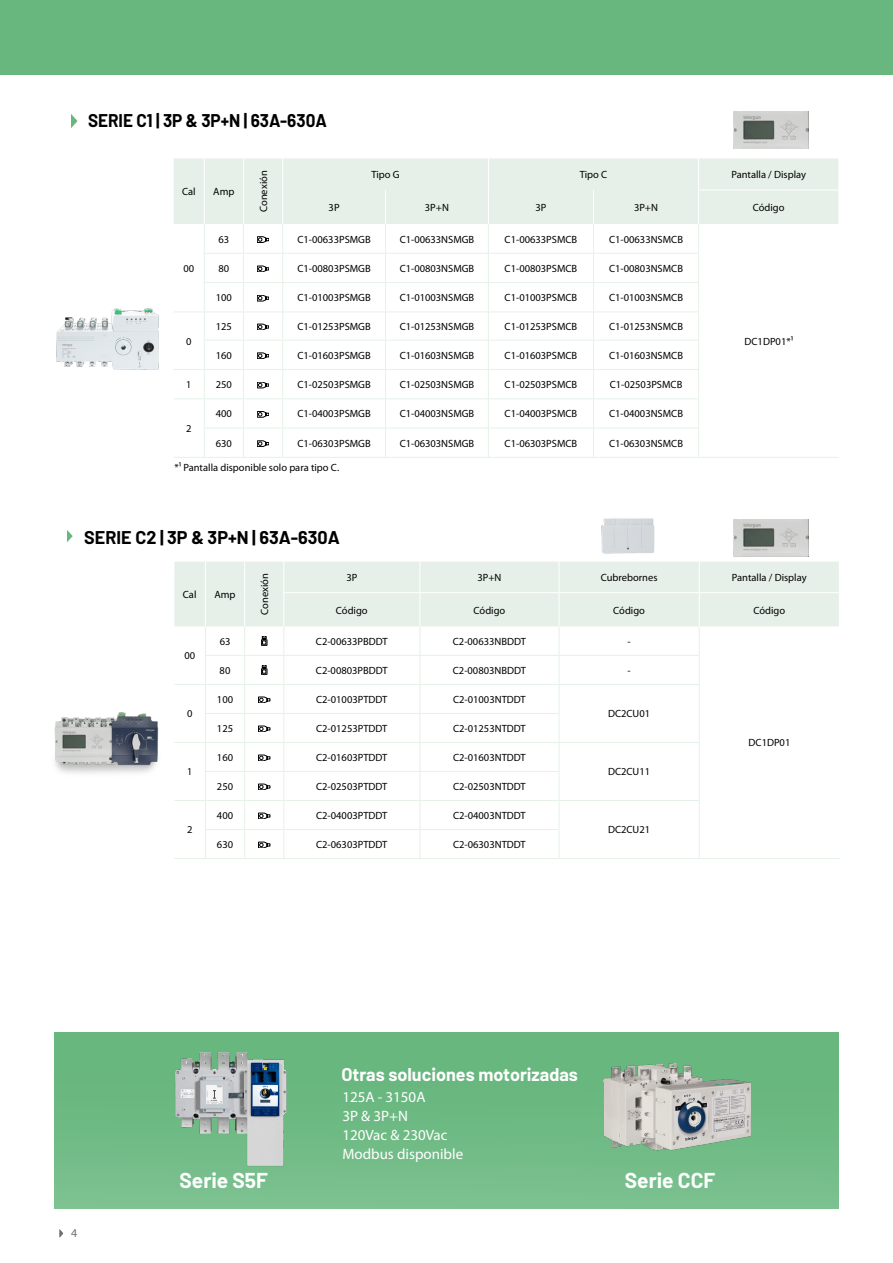
<style>
.page{position:relative;width:893px;height:1263px;background:#fff}
.page>*{position:absolute;margin:0;border:0;box-sizing:border-box;transform-origin:0 0}
.t1{font:700 21px "Barlow";color:#fff}
.t2{font:700 18px "Barlow";color:#fff}
.t3{font:700 18px "Barlow";color:#000}
.t4{font:700 18px "Barlow";color:#000;scale:.95 1}
.t5{font:15px/18.9px "Myriad Pro";color:#fff}
.t6{font:12px "Myriad Pro";color:#706f6f}
.t7{font:10.5px "Myriad Pro";color:#000}
.t8{font:10.5px "Myriad Pro";color:#000;scale:.95 1}
</style>
<div class="page">
<img style="left:56px;top:308px;width:103px;height:62px">
<img style="left:601px;top:518px;width:54px;height:36px">
<img style="left:54px;top:712px;width:105px;height:62px">
<img style="left:734px;top:519px;width:74px;height:37px">
<img style="left:734px;top:111px;width:74px;height:38px">
<svg style="left:60px;top:1230px;width:3px;height:7px"></svg>
<svg style="left:54px;top:1032px;width:785px;height:177px;background:#73ba88"></svg>
<div style="left:0;top:0;width:893px;height:74px;background:#67b77e"></div>
<hr style="left:699px;top:457px;width:140px;height:1px;background:#e5f2e8">
<hr style="left:174px;top:457px;width:30px;height:1px;background:#e5f2e8">
<hr style="left:204px;top:457px;width:39px;height:1px;background:#e5f2e8">
<hr style="left:243px;top:457px;width:39px;height:1px;background:#e5f2e8">
<hr style="left:282px;top:457px;width:103px;height:1px;background:#e5f2e8">
<hr style="left:385px;top:457px;width:104px;height:1px;background:#e5f2e8">
<hr style="left:489px;top:457px;width:104px;height:1px;background:#e5f2e8">
<hr style="left:593px;top:457px;width:106px;height:1px;background:#e5f2e8">
<svg style="left:174px;top:158px;width:664px;height:299px"></svg>
<hr style="left:699px;top:858px;width:140px;height:1px;background:#e5f2e8">
<hr style="left:174px;top:858px;width:31px;height:1px;background:#e5f2e8">
<hr style="left:205px;top:858px;width:40px;height:1px;background:#e5f2e8">
<hr style="left:245px;top:858px;width:39px;height:1px;background:#e5f2e8">
<hr style="left:284px;top:858px;width:136px;height:1px;background:#e5f2e8">
<hr style="left:420px;top:858px;width:139px;height:1px;background:#e5f2e8">
<hr style="left:559px;top:858px;width:140px;height:1px;background:#e5f2e8">
<svg style="left:174px;top:561px;width:665px;height:297px"></svg>
<svg style="left:67px;top:530px;width:6px;height:12px"></svg>
<svg style="left:71px;top:114px;width:7px;height:14px"></svg>
<img style="left:600px;top:1063px;width:150px;height:99px">
<h2 class="t4" style="left:88px;top:109px;width:253px">SERIE C1 | 3P &amp; 3P+N | 63A-630A</h2>
<p class="t7" style="left:182px;top:186px;width:15px">Cal</p>
<p class="t7" style="left:213px;top:186px;width:23px">Amp</p>
<p class="t7" style="left:258px;top:212px;width:43px;rotate:-90deg">Conexión</p>
<p class="t7" style="left:371px;top:169px;width:30px">Tipo G</p>
<p class="t7" style="left:580px;top:169px;width:29px">Tipo C</p>
<p class="t7" style="left:731px;top:169px;width:76px">Pantalla / Display</p>
<p class="t7" style="left:329px;top:202px;width:12px">3P</p>
<p class="t7" style="left:425px;top:202px;width:26px">3P+N</p>
<p class="t7" style="left:535px;top:202px;width:12px">3P</p>
<p class="t7" style="left:634px;top:202px;width:26px">3P+N</p>
<p class="t7" style="left:753px;top:202px;width:33px">Código</p>
<p class="t7" style="left:183px;top:263px;width:12px">00</p>
<p class="t7" style="left:186px;top:335px;width:7px">0</p>
<p class="t7" style="left:218px;top:233px;width:12px">63</p>
<p class="t7" style="left:297px;top:233px;width:75px">C1-00633PSMGB</p>
<p class="t7" style="left:400px;top:233px;width:76px">C1-00633NSMGB</p>
<p class="t7" style="left:505px;top:233px;width:74px">C1-00633PSMCB</p>
<p class="t7" style="left:609px;top:233px;width:75px">C1-00633NSMCB</p>
<p class="t7" style="left:218px;top:263px;width:12px">80</p>
<p class="t7" style="left:297px;top:263px;width:75px">C1-00803PSMGB</p>
<p class="t7" style="left:400px;top:263px;width:76px">C1-00803NSMGB</p>
<p class="t7" style="left:505px;top:263px;width:74px">C1-00803PSMCB</p>
<p class="t7" style="left:609px;top:263px;width:75px">C1-00803NSMCB</p>
<p class="t7" style="left:216px;top:292px;width:18px">100</p>
<p class="t7" style="left:297px;top:292px;width:75px">C1-01003PSMGB</p>
<p class="t7" style="left:400px;top:292px;width:76px">C1-01003NSMGB</p>
<p class="t7" style="left:505px;top:292px;width:74px">C1-01003PSMCB</p>
<p class="t7" style="left:609px;top:292px;width:75px">C1-01003NSMCB</p>
<p class="t7" style="left:216px;top:321px;width:18px">125</p>
<p class="t7" style="left:297px;top:321px;width:75px">C1-01253PSMGB</p>
<p class="t7" style="left:400px;top:321px;width:76px">C1-01253NSMGB</p>
<p class="t7" style="left:505px;top:321px;width:74px">C1-01253PSMCB</p>
<p class="t7" style="left:609px;top:321px;width:75px">C1-01253NSMCB</p>
<p class="t7" style="left:216px;top:349px;width:18px">160</p>
<p class="t7" style="left:297px;top:349px;width:75px">C1-01603PSMGB</p>
<p class="t7" style="left:400px;top:349px;width:76px">C1-01603NSMGB</p>
<p class="t7" style="left:505px;top:349px;width:74px">C1-01603PSMCB</p>
<p class="t7" style="left:609px;top:349px;width:75px">C1-01603NSMCB</p>
<p class="t8" style="left:186px;top:379px;width:7px">1</p>
<p class="t7" style="left:216px;top:379px;width:18px">250</p>
<p class="t7" style="left:297px;top:379px;width:75px">C1-02503PSMGB</p>
<p class="t7" style="left:400px;top:379px;width:76px">C1-02503NSMGB</p>
<p class="t7" style="left:505px;top:379px;width:74px">C1-02503PSMCB</p>
<p class="t7" style="left:610px;top:379px;width:74px">C1-02503PSMCB</p>
<p class="t7" style="left:186px;top:423px;width:7px">2</p>
<p class="t7" style="left:216px;top:408px;width:18px">400</p>
<p class="t7" style="left:297px;top:408px;width:75px">C1-04003PSMGB</p>
<p class="t7" style="left:400px;top:408px;width:76px">C1-04003NSMGB</p>
<p class="t7" style="left:505px;top:408px;width:74px">C1-04003PSMCB</p>
<p class="t7" style="left:609px;top:408px;width:75px">C1-04003NSMCB</p>
<p class="t7" style="left:216px;top:437px;width:18px">630</p>
<p class="t7" style="left:297px;top:437px;width:75px">C1-06303PSMGB</p>
<p class="t7" style="left:400px;top:437px;width:76px">C1-06303NSMGB</p>
<p class="t7" style="left:505px;top:437px;width:74px">C1-06303PSMCB</p>
<p class="t7" style="left:609px;top:437px;width:75px">C1-06303NSMCB</p>
<p class="t7" style="left:174px;top:462px;width:166px">*¹ Pantalla disponible solo para tipo C.</p>
<h2 class="t3" style="left:84px;top:526px;width:257px">SERIE C2 | 3P &amp; 3P+N | 63A-630A</h2>
<p class="t7" style="left:744px;top:335px;width:50px">DC1DP01*¹</p>
<p class="t7" style="left:183px;top:589px;width:15px">Cal</p>
<p class="t7" style="left:214px;top:589px;width:23px">Amp</p>
<p class="t7" style="left:259px;top:615px;width:43px;rotate:-90deg">Conexión</p>
<p class="t7" style="left:346px;top:572px;width:12px">3P</p>
<p class="t7" style="left:477px;top:572px;width:26px">3P+N</p>
<p class="t7" style="left:601px;top:572px;width:58px">Cubrebornes</p>
<p class="t7" style="left:732px;top:572px;width:76px">Pantalla / Display</p>
<p class="t7" style="left:336px;top:604px;width:33px">Código</p>
<p class="t7" style="left:474px;top:604px;width:33px">Código</p>
<p class="t7" style="left:613px;top:604px;width:33px">Código</p>
<p class="t7" style="left:753px;top:604px;width:33px">Código</p>
<p class="t7" style="left:220px;top:636px;width:12px">63</p>
<p class="t7" style="left:316px;top:636px;width:73px">C2-00633PBDDT</p>
<p class="t7" style="left:453px;top:636px;width:75px">C2-00633NBDDT</p>
<p class="t7" style="left:627px;top:636px;width:5px">-</p>
<p class="t7" style="left:184px;top:650px;width:12px">00</p>
<p class="t7" style="left:220px;top:665px;width:12px">80</p>
<p class="t7" style="left:316px;top:665px;width:73px">C2-00803PBDDT</p>
<p class="t7" style="left:453px;top:665px;width:75px">C2-00803NBDDT</p>
<p class="t7" style="left:627px;top:665px;width:5px">-</p>
<p class="t7" style="left:217px;top:694px;width:18px">100</p>
<p class="t7" style="left:316px;top:694px;width:73px">C2-01003PTDDT</p>
<p class="t7" style="left:453px;top:694px;width:74px">C2-01003NTDDT</p>
<p class="t7" style="left:187px;top:708px;width:7px">0</p>
<p class="t7" style="left:608px;top:708px;width:44px">DC2CU01</p>
<p class="t7" style="left:217px;top:723px;width:18px">125</p>
<p class="t7" style="left:316px;top:723px;width:73px">C2-01253PTDDT</p>
<p class="t7" style="left:453px;top:723px;width:74px">C2-01253NTDDT</p>
<p class="t7" style="left:749px;top:737px;width:43px">DC1DP01</p>
<p class="t7" style="left:217px;top:752px;width:18px">160</p>
<p class="t7" style="left:316px;top:752px;width:73px">C2-01603PTDDT</p>
<p class="t7" style="left:453px;top:752px;width:74px">C2-01603NTDDT</p>
<p class="t8" style="left:187px;top:766px;width:7px">1</p>
<p class="t7" style="left:608px;top:766px;width:44px">DC2CU11</p>
<p class="t7" style="left:217px;top:781px;width:18px">250</p>
<p class="t7" style="left:316px;top:781px;width:73px">C2-02503PTDDT</p>
<p class="t7" style="left:453px;top:781px;width:74px">C2-02503NTDDT</p>
<p class="t7" style="left:217px;top:810px;width:18px">400</p>
<p class="t7" style="left:316px;top:810px;width:73px">C2-04003PTDDT</p>
<p class="t7" style="left:453px;top:810px;width:74px">C2-04003NTDDT</p>
<p class="t7" style="left:187px;top:824px;width:7px">2</p>
<p class="t7" style="left:608px;top:824px;width:44px">DC2CU21</p>
<p class="t7" style="left:217px;top:839px;width:18px">630</p>
<p class="t7" style="left:316px;top:839px;width:73px">C2-06303PTDDT</p>
<p class="t7" style="left:453px;top:839px;width:74px">C2-06303NTDDT</p>
<p class="t6" style="left:71px;top:1226px;width:8px">4</p>
<h2 class="t2" style="left:341px;top:1063px;width:238px">Otras soluciones motorizadas</h2>
<h3 class="t5" style="left:342px;top:1088px;width:122px">125A - 3150A<br>3P &amp; 3P+N<br>120Vac &amp; 230Vac<br>Modbus disponible</h3>
<h1 class="t1" style="left:179px;top:1167px;width:90px">Serie S5F</h1>
<h1 class="t1" style="left:625px;top:1167px;width:92px">Serie CCF</h1>
</div>
